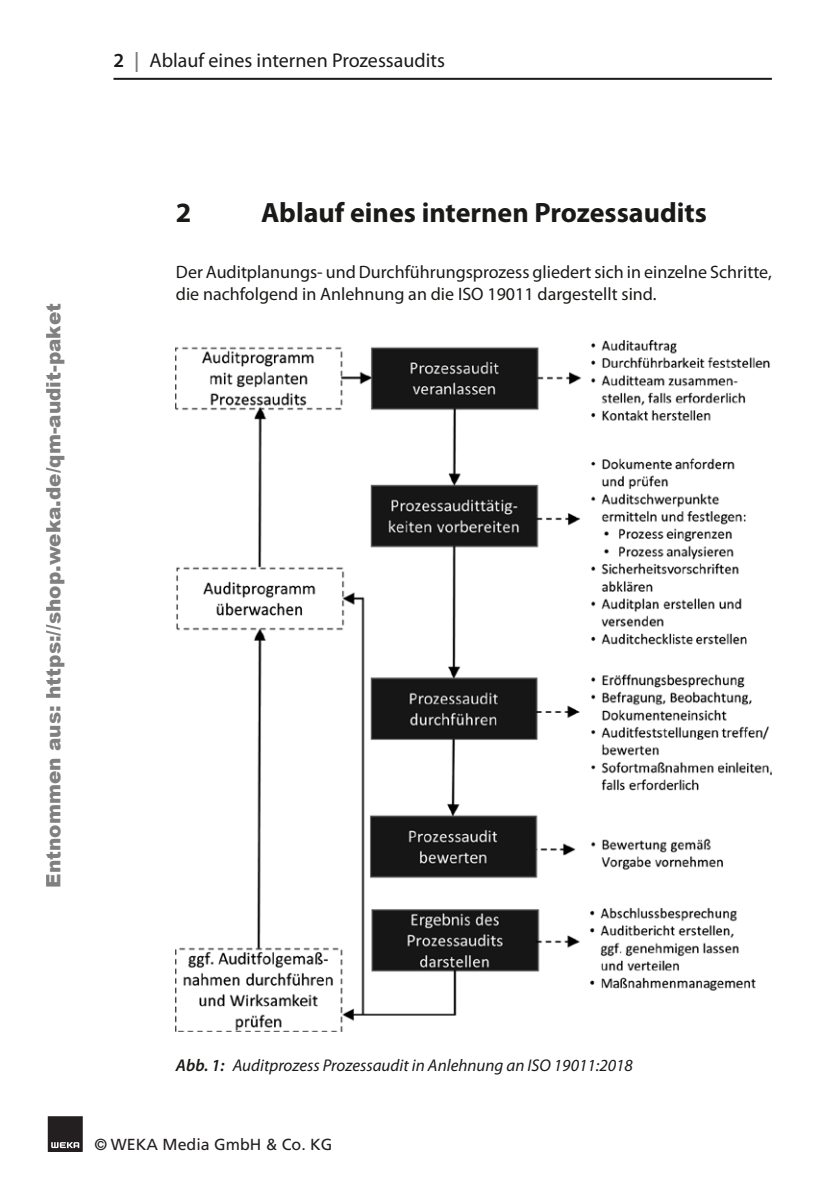
<style>
.page{position:relative;width:840px;height:1191px;background:#fff}
.page>*{position:absolute;margin:0;border:0;box-sizing:border-box;transform-origin:0 0}
.U2{font:700 28px "Myriad Pro";color:#1a1a18}
.t1{font:900 20px "Arial";color:rgb(0 0 0/.5)}
.t2{font:20px "Myriad Pro";color:#1a1a18}
.Textblock{font:18px/22px "Myriad Pro";color:#1a1a18}
.sys_bildtexte{font:italic 17px "Myriad Pro";color:#1a1a18}
.t3{font:16px "Frutiger LT Std";color:#231f20}
.s1{font-weight:600}
.s2{font-weight:600;color:#7b7b7a}
</style>
<div class="page">
<div style="left:48px;top:1116px;width:34px;height:35px;background:#231f20"></div>
<div style="left:48px;top:1116px;width:34px;height:35px;border:1px solid #231f20"></div>
<svg style="left:51px;top:1142px;width:28px;height:6px"></svg>
<hr style="left:113px;top:78px;width:658px;height:2px;background:#1a1a18">
<img style="left:176px;top:341px;width:595px;height:690px">
<p class="t2" style="left:113px;top:48px;width:333px"><span class="s1">2</span> <span class="s2">|</span> Ablauf eines internen Prozessaudits</p>
<p class="t1" style="left:39px;top:888px;width:586px;rotate:-90deg">Entnommen aus: https://shop.weka.de/qm-audit-paket</p>
<p class="U2" style="left:176px;top:194px;width:17px">2</p>
<p class="U2" style="left:261px;top:194px;width:447px">Ablauf eines internen Prozessaudits</p>
<p class="Textblock" style="left:176px;top:260px;width:597px">Der Auditplanungs- und Durchführungsprozess gliedert sich in einzelne Schritte, die nachfolgend in Anlehnung an die ISO 19011 dargestellt sind.</p>
<p class="sys_bildtexte" style="left:176px;top:1054px;width:458px"><span class="s1">Abb. 1:</span> Auditprozess Prozessaudit in Anlehnung an ISO 19011:2018</p>
<p class="t3" style="left:94px;top:1134px;width:239px">© WEKA Media GmbH &amp; Co. KG</p>
</div>
